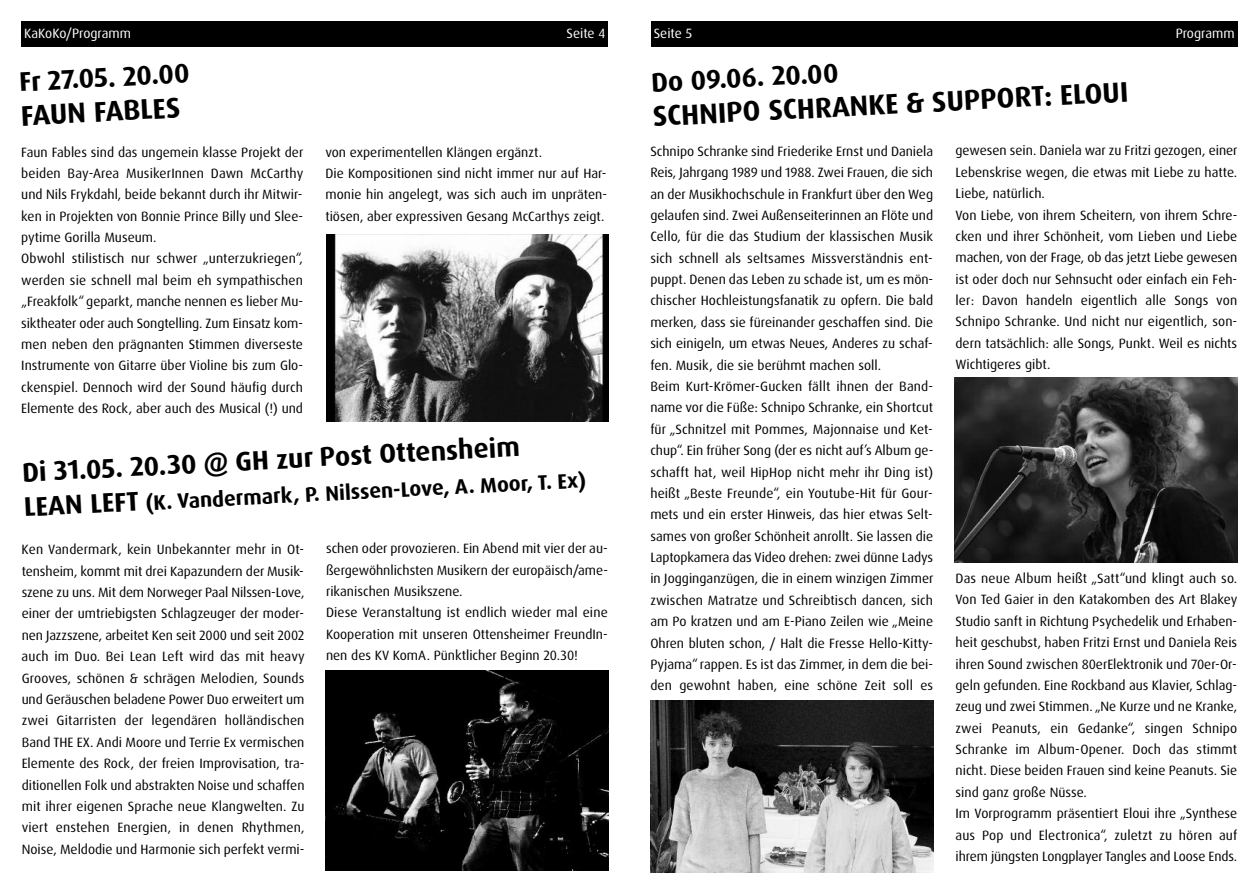
<style>
.page{position:relative;width:1259px;height:893px;background:#fff}
.page>*{position:absolute;margin:0;border:0;box-sizing:border-box;transform-origin:0 0}
.t1{font:700 28.5px "Dax OT";color:#000}
.t2{font:700 27px "Dax OT";color:#000}
.t3{font:700 21px "Dax OT";color:#000}
.t4{font:13.5px/21.5px "Dax OT";color:#000}
.t5{font:13.5px "Dax OT";color:#fff}
.s1{font-size:27px}
</style>
<div class="page">
<div style="left:651px;top:21px;width:586px;height:26px;background:#000"></div>
<div style="left:21px;top:21px;width:587px;height:26px;background:#000"></div>
<img style="left:326px;top:670px;width:282px;height:201px">
<img style="left:326px;top:234px;width:282px;height:188px">
<img style="left:651px;top:700px;width:282px;height:172px">
<img style="left:955px;top:377px;width:282px;height:185px">
<p class="t5" style="left:24px;top:27px;width:108px">KaKoKo/Programm</p>
<p class="t5" style="left:566px;top:27px;width:40px">Seite 4</p>
<p class="t5" style="left:654px;top:27px;width:40px">Seite 5</p>
<p class="t5" style="left:1175px;top:27px;width:60px">Programm</p>
<h2 class="t2" style="left:19px;top:70px;width:172px;rotate:-3deg">Fr 27.05. 20.00</h2>
<h1 class="t1" style="left:20px;top:103px;width:161px;rotate:-3deg">FAUN FABLES</h1>
<p class="t4" style="left:21px;top:142px;width:283px">Faun Fables sind das ungemein klasse Projekt der beiden Bay-Area MusikerInnen Dawn McCarthy und Nils Frykdahl, beide bekannt durch ihr Mitwir&shy;ken in Projekten von Bonnie Prince Billy und Slee&shy;pytime Gorilla Museum.<br>Obwohl stilistisch nur schwer „unterzukriegen“, werden sie schnell mal beim eh sympathischen „Freakfolk“ geparkt, manche nennen es lieber Mu&shy;siktheater oder auch Songtelling. Zum Einsatz kom&shy;men neben den prägnanten Stimmen diverseste Instrumente von Gitarre über Violine bis zum Glo&shy;ckenspiel. Dennoch wird der Sound häufig durch Elemente des Rock, aber auch des Musical (!) und</p>
<p class="t4" style="left:325px;top:142px;width:283px">von experimentellen Klängen ergänzt.<br>Die Kompositionen sind nicht immer nur auf Har&shy;monie hin angelegt, was sich auch im unpräten&shy;tiösen, aber expressiven Gesang McCarthys zeigt.</p>
<h2 class="t2" style="left:22px;top:461px;width:500px;rotate:-3deg">Di 31.05. 20.30 @ GH zur Post Ottensheim</h2>
<h3 class="t3" style="left:24px;top:500px;width:564px;rotate:-3deg"><span class="s1">LEAN LEFT</span> (K. Vandermark, P. Nilssen-Love, A. Moor, T. Ex)</h3>
<p class="t4" style="left:22px;top:540px;width:285px;text-align:justify">Ken Vandermark, kein Unbekannter mehr in Ot&shy;tensheim, kommt mit drei Kapazundern der Musik&shy;szene zu uns. Mit dem Norweger Paal Nilssen-Love, einer der umtriebigsten Schlagzeuger der moder&shy;nen Jazzszene, arbeitet Ken seit 2000 und seit 2002 auch im Duo. Bei Lean Left wird das mit heavy Grooves, schönen &amp; schrägen Melodien, Sounds und Geräuschen beladene Power Duo erweitert um zwei Gitarristen der legendären holländischen Band THE EX. Andi Moore und Terrie Ex vermischen Elemente des Rock, der freien Improvisation, tra&shy;ditionellen Folk und abstrakten Noise und schaffen mit ihrer eigenen Sprache neue Klangwelten. Zu viert enstehen Energien, in denen Rhythmen, Noise, Meldodie und Harmonie sich perfekt vermi-</p>
<p class="t4" style="left:326px;top:539px;width:283px">schen oder provozieren. Ein Abend mit vier der au&shy;ßergewöhnlichsten Musikern der europäisch/ame&shy;rikanischen Musikszene.<br>Diese Veranstaltung ist endlich wieder mal eine Kooperation mit unseren Ottensheimer FreundIn&shy;nen des KV KomA. Pünktlicher Beginn 20.30!</p>
<h2 class="t2" style="left:650px;top:71px;width:189px;rotate:-3deg">Do 09.06. 20.00</h2>
<h1 class="t1" style="left:652px;top:104px;width:477px;rotate:-3deg">SCHNIPO SCHRANKE &amp; SUPPORT: ELOUI</h1>
<p class="t4" style="left:650px;top:141px;width:285px">Schnipo Schranke sind Friederike Ernst und Daniela Reis, Jahrgang 1989 und 1988. Zwei Frauen, die sich an der Musikhochschule in Frankfurt über den Weg gelaufen sind. Zwei Außenseiterinnen an Flöte und Cello, für die das Studium der klassischen Musik sich schnell als seltsames Missverständnis ent&shy;puppt. Denen das Leben zu schade ist, um es mön&shy;chischer Hochleistungsfanatik zu opfern. Die bald merken, dass sie füreinander geschaffen sind. Die sich einigeln, um etwas Neues, Anderes zu schaf&shy;fen. Musik, die sie berühmt machen soll.<br>Beim Kurt-Krömer-Gucken fällt ihnen der Band&shy;name vor die Füße: Schnipo Schranke, ein Shortcut für „Schnitzel mit Pommes, Majonnaise und Ket&shy;chup“. Ein früher Song (der es nicht auf’s Album ge&shy;schafft hat, weil HipHop nicht mehr ihr Ding ist) heißt „Beste Freunde“, ein Youtube-Hit für Gour&shy;mets und ein erster Hinweis, das hier etwas Selt&shy;sames von großer Schönheit anrollt. Sie lassen die Laptopkamera das Video drehen: zwei dünne Ladys in Jogginganzügen, die in einem winzigen Zimmer zwischen Matratze und Schreibtisch dancen, sich am Po kratzen und am E-Piano Zeilen wie „Meine Ohren bluten schon, / Halt die Fresse Hello-Kitty-Pyjama“ rappen. Es ist das Zimmer, in dem die bei&shy;den gewohnt haben, eine schöne Zeit soll es</p>
<p class="t4" style="left:955px;top:141px;width:283px">gewesen sein. Daniela war zu Fritzi gezogen, einer Lebenskrise wegen, die etwas mit Liebe zu hatte.<br>Liebe, natürlich.<br>Von Liebe, von ihrem Scheitern, von ihrem Schre&shy;cken und ihrer Schönheit, vom Lieben und Liebe machen, von der Frage, ob das jetzt Liebe gewesen ist oder doch nur Sehnsucht oder einfach ein Feh&shy;ler: Davon handeln eigentlich alle Songs von Schnipo Schranke. Und nicht nur eigentlich, son&shy;dern tatsächlich: alle Songs, Punkt. Weil es nichts Wichtigeres gibt.</p>
<p class="t4" style="left:955px;top:568px;width:283px">Das neue Album heißt „Satt“und klingt auch so.<br>Von Ted Gaier in den Katakomben des Art Blakey Studio sanft in Richtung Psychedelik und Erhaben&shy;heit geschubst, haben Fritzi Ernst und Daniela Reis ihren Sound zwischen 80erElektronik und 70er-Or&shy;geln gefunden. Eine Rockband aus Klavier, Schlag&shy;zeug und zwei Stimmen. „Ne Kurze und ne Kranke, zwei Peanuts, ein Gedanke“, singen Schnipo Schranke im Album-Opener. Doch das stimmt nicht. Diese beiden Frauen sind keine Peanuts. Sie sind ganz große Nüsse.<br>Im Vorprogramm präsentiert Eloui ihre „Synthese aus Pop und Electronica“, zuletzt zu hören auf ihrem jüngsten Longplayer Tangles and Loose Ends.</p>
</div>
